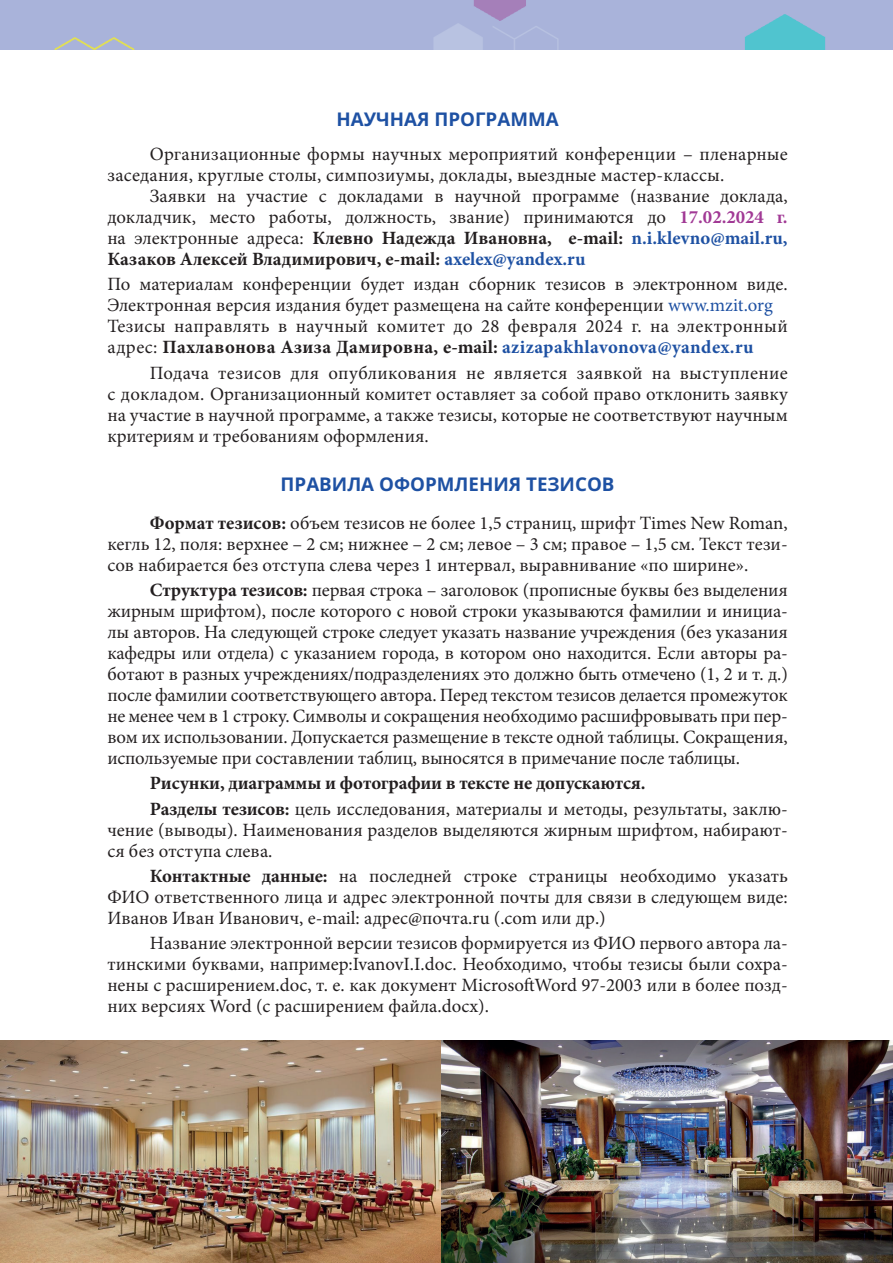
<style>
.page{position:relative;width:893px;height:1263px;background:#fff}
.page>*{position:absolute;margin:0;border:0;box-sizing:border-box;transform-origin:0 0}
.t1{font:18.75px/21px "Minion Pro";color:#231f20;text-align:justify}
.t2{font:700 18.75px/25.2px "Minion Pro";letter-spacing:-.01em;color:#231f20}
.t3{font:700 18.75px "Open Sans";color:#1e51a3}
.s1{font-weight:700;color:#a13995}
.s2{font-weight:700}
.s3{font-weight:700;color:#1e51a3}
.s4{color:#1e51a3}
.s5{font-weight:400}
</style>
<div class="page">
<img style="left:0;top:0;width:893px;height:49px">
<img style="left:0;top:1040px;width:893px;height:223px">
<p class="t3" style="left:336px;top:106px;width:224px">НАУЧНАЯ ПРОГРАММА</p>
<p class="t1" style="left:107px;top:144px;width:682px;text-indent:43px">Организационные формы научных мероприятий конференции – пленарные заседания, круглые столы, симпозиумы, доклады, выездные мастер-классы.</p>
<p class="t1" style="left:107px;top:186px;width:682px;text-indent:43px">Заявки на участие с докладами в научной программе (название доклада, докладчик, место работы, должность, звание) принимаются до <span class="s1">17.02.2024 г. </span>на электронные адреса: <span class="s2">Клевно Надежда Ивановна, e-mail:</span> <span class="s3">n.i.klevno@mail.ru, </span><span class="s2">Казаков Алексей Владимирович, e-mail:</span> <span class="s3">axelex@yandex.ru</span></p>
<p class="t1" style="left:107px;top:274px;width:682px;text-align:left">По материалам конференции будет издан сборник тезисов в электронном виде.<br>Электронная версия издания будет размещена на сайте конференции <span class="s4">www.mzit.org </span>Тезисы направлять в научный комитет до 28 февраля 2024 г. на электронный адрес: <span class="s2">Пахлавонова Азиза Дамировна, e-mail:</span> <span class="s3">azizapakhlavonova@yandex.ru</span></p>
<p class="t1" style="left:107px;top:362px;width:682px;text-indent:43px">Подача тезисов для опубликования не является заявкой на выступление с докладом. Организационный комитет оставляет за собой право отклонить заявку на участие в научной программе, а также тезисы, которые не соответствуют научным критериям и требованиям оформления.</p>
<p class="t3" style="left:281px;top:471px;width:335px">ПРАВИЛА ОФОРМЛЕНИЯ ТЕЗИСОВ</p>
<p class="t1" style="left:107px;top:512px;width:682px;text-indent:43px"><span class="s2">Формат тезисов:</span> объем тезисов не более 1,5 страниц, шрифт Times New Roman, кегль 12, поля: верхнее – 2 см; нижнее – 2 см; левое – 3 см; правое – 1,5 см. Текст тези&shy;сов набирается без отступа слева через 1 интервал, выравнивание «по ширине».</p>
<p class="t1" style="left:107px;top:580px;width:682px;text-indent:43px"><span class="s2">Структура тезисов:</span> первая строка – заголовок (прописные буквы без выделения жирным шрифтом), после которого с новой строки указываются фамилии и инициа&shy;лы авторов. На следующей строке следует указать название учреждения (без указания кафедры или отдела) с указанием города, в котором оно находится. Если авторы ра&shy;ботают в разных учреждениях/подразделениях это должно быть отмечено (1, 2 и т. д.) после фамилии соответствующего автора. Перед текстом тезисов делается промежуток не менее чем в 1 строку. Символы и сокращения необходимо расшифровывать при пер&shy;вом их использовании. Допускается размещение в тексте одной таблицы. Сокращения, используемые при составлении таблиц, выносятся в примечание после таблицы.</p>
<p class="t2" style="left:150px;top:771px;width:639px">Рисунки, диаграммы и фотографии в тексте не допускаются.<br>Разделы тезисов: <span class="s5">цель исследования, материалы и методы, результаты, заклю-</span></p>
<p class="t1" style="left:107px;top:819px;width:682px">чение (выводы). Наименования разделов выделяются жирным шрифтом, набирают&shy;ся без отступа слева.</p>
<p class="t1" style="left:107px;top:865px;width:682px;text-indent:43px"><span class="s2">Контактные данные:</span> на последней строке страницы необходимо указать ФИО ответственного лица и адрес электронной почты для связи в следующем виде:<br>Иванов Иван Иванович, e-mail: адрес@почта.ru (.com или др.)</p>
<p class="t1" style="left:107px;top:933px;width:682px;text-indent:43px">Название электронной версии тезисов формируется из ФИО первого автора ла&shy;тинскими буквами, например:IvanovI.I.doc. Необходимо, чтобы тезисы были сохра&shy;нены с расширением.doc, т. е. как документ MicrosoftWord 97-2003 или в более позд&shy;них версиях Word (с расширением файла.docx).</p>
</div>
